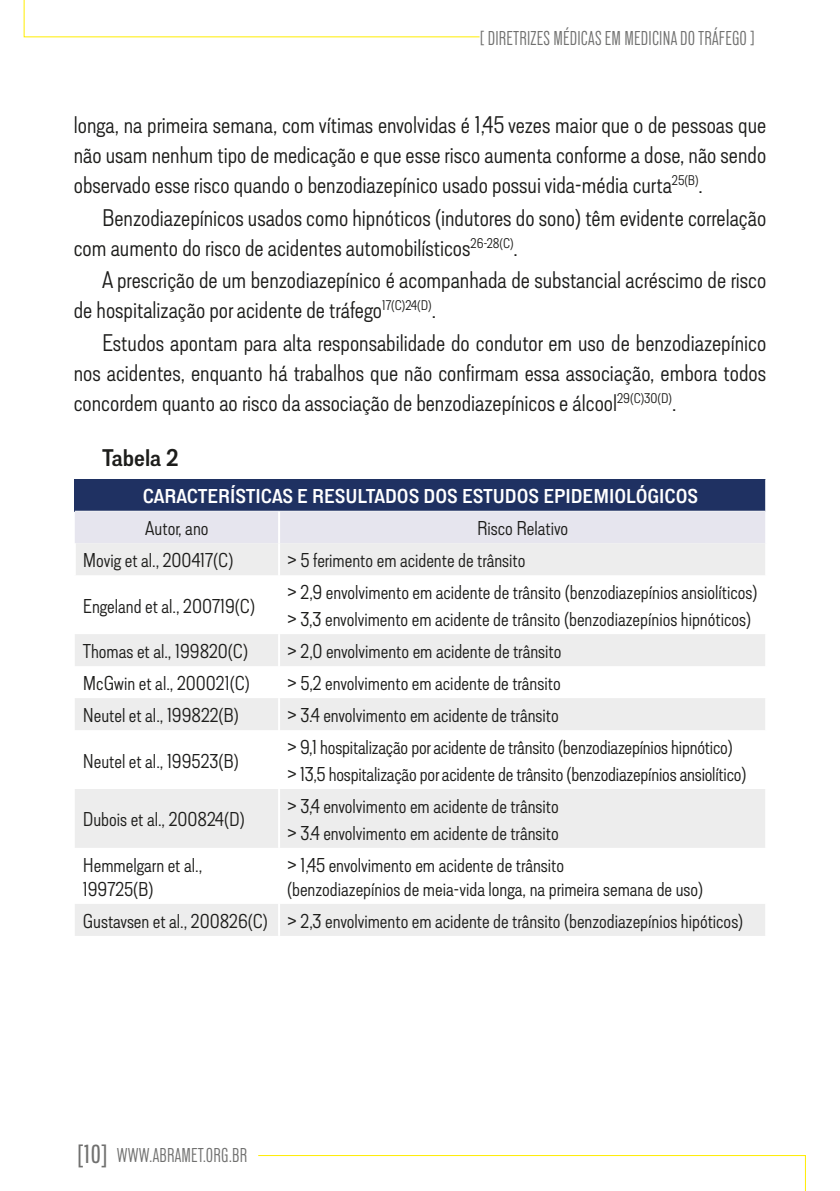
<style>
.page{position:relative;width:840px;height:1191px;background:#fff}
.page>*{position:absolute;margin:0;border:0;box-sizing:border-box;transform-origin:0 0}
.t1{font:500 condensed 26px "Lorimer No 2";color:#70706f}
.t2{font:300 24px/30px "Lorimer No 2";color:#1d1d1b;text-align:justify}
.t3{font:600 24px "Lorimer No 2";color:#1d1d1b}
.t4{font:300 20px/26.8px "Lorimer No 2";color:#1d1d1b}
.t5{font:300 condensed 20px "Lorimer No 2";letter-spacing:.01em;color:#70706f}
.t6{font:600 20px "Lorimer No 2";color:#fff}
</style>
<div class="page">
<svg style="left:23px;top:0;width:457px;height:38px"></svg>
<svg style="left:258px;top:1155px;width:548px;height:36px"></svg>
<div style="left:75px;top:479px;width:690px;height:32px;background:#1f3162"></div>
<div style="left:75px;top:512px;width:689px;height:31px;background:#e6e5ee"></div>
<svg style="left:75px;top:543px;width:689px;height:393px"></svg>
<hr style="left:764px;top:479px;width:2px;height:32px;background:#fff">
<hr style="left:278px;top:511px;width:2px;height:32px;background:#fff">
<hr style="left:278px;top:575px;width:2px;height:59px;background:#fff">
<hr style="left:278px;top:634px;width:2px;height:32px;background:#fff">
<hr style="left:278px;top:666px;width:2px;height:32px;background:#fff">
<hr style="left:278px;top:698px;width:2px;height:32px;background:#fff">
<hr style="left:278px;top:730px;width:2px;height:59px;background:#fff">
<hr style="left:278px;top:789px;width:2px;height:59px;background:#fff">
<hr style="left:278px;top:848px;width:2px;height:56px;background:#fff">
<hr style="left:278px;top:904px;width:2px;height:32px;background:#fff">
<hr style="left:74px;top:543px;width:2px;height:32px;background:#fff">
<hr style="left:278px;top:543px;width:2px;height:32px;background:#fff">
<p class="t5" style="left:479px;top:27px;width:277px">[ DIRETRIZES MÉDICAS EM MEDICINA DO TRÁFEGO ]</p>
<p class="t2" style="left:74px;top:109px;width:693px">longa, na primeira semana, com vítimas envolvidas é 1,45 vezes maior que o de pessoas que não usam nenhum tipo de medicação e que esse risco aumenta conforme a dose, não sendo observado esse risco quando o benzodiazepínico usado possui vida-média curta<sup>25(B)</sup>.</p>
<p class="t2" style="left:74px;top:202px;width:693px;text-indent:28px">Benzodiazepínicos usados como hipnóticos (indutores do sono) têm evidente correlação com aumento do risco de acidentes automobilísticos<sup>26-28(C)</sup>.</p>
<p class="t2" style="left:74px;top:264px;width:693px;text-indent:28px">A prescrição de um benzodiazepínico é acompanhada de substancial acréscimo de risco de hospitalização por acidente de tráfego<sup>17(C)24(D)</sup>.</p>
<p class="t2" style="left:74px;top:327px;width:693px;text-indent:28px">Estudos apontam para alta responsabilidade do condutor em uso de benzodiazepínico nos acidentes, enquanto há trabalhos que não confirmam essa associação, embora todos concordem quanto ao risco da associação de benzodiazepínicos e álcool<sup>29(C)30(D)</sup>.</p>
<p class="t3" style="left:102px;top:444px;width:78px">Tabela 2</p>
<p class="t6" style="left:143px;top:485px;width:556px">CARACTERÍSTICAS E RESULTADOS DOS ESTUDOS EPIDEMIOLÓGICOS</p>
<p class="t4" style="left:145px;top:514px;width:65px">Autor, ano</p>
<p class="t4" style="left:477px;top:514px;width:92px">Risco Relativo</p>
<p class="t4" style="left:83px;top:546px;width:152px">Movig et al., 200417(C)</p>
<p class="t4" style="left:287px;top:546px;width:240px">&gt; 5 ferimento em acidente de trânsito</p>
<p class="t4" style="left:83px;top:592px;width:174px">Engeland et al., 200719(C)</p>
<p class="t4" style="left:287px;top:578px;width:471px">&gt; 2,9 envolvimento em acidente de trânsito (benzodiazepínios ansiolíticos) &gt; 3,3 envolvimento em acidente de trânsito (benzodiazepínios hipnóticos)</p>
<p class="t4" style="left:83px;top:637px;width:167px">Thomas et al., 199820(C)</p>
<p class="t4" style="left:287px;top:637px;width:276px">&gt; 2,0 envolvimento em acidente de trânsito</p>
<p class="t4" style="left:83px;top:669px;width:168px">McGwin et al., 200021(C)</p>
<p class="t4" style="left:287px;top:669px;width:275px">&gt; 5,2 envolvimento em acidente de trânsito</p>
<p class="t4" style="left:83px;top:701px;width:157px">Neutel et al., 199822(B)</p>
<p class="t4" style="left:287px;top:701px;width:273px">&gt; 3.4 envolvimento em acidente de trânsito</p>
<p class="t4" style="left:83px;top:747px;width:157px">Neutel et al., 199523(B)</p>
<p class="t4" style="left:287px;top:733px;width:460px">&gt; 9,1 hospitalização por acidente de trânsito (benzodiazepínios hipnótico) &gt; 13,5 hospitalização por acidente de trânsito (benzodiazepínios ansiolítico)</p>
<p class="t4" style="left:83px;top:805px;width:163px">Dubois et al., 200824(D)</p>
<p class="t4" style="left:287px;top:792px;width:273px">&gt; 3,4 envolvimento em acidente de trânsito &gt; 3.4 envolvimento em acidente de trânsito</p>
<p class="t4" style="left:83px;top:852px;width:121px;line-height:24px">Hemmelgarn et al.,<br>199725(B)</p>
<p class="t4" style="left:287px;top:852px;width:417px;line-height:24px">&gt; 1,45 envolvimento em acidente de trânsito<br>(benzodiazepínios de meia-vida longa, na primeira semana de uso)</p>
<p class="t4" style="left:83px;top:907px;width:661px">Gustavsen et al., 200826(C) &gt; 2,3 envolvimento em acidente de trânsito (benzodiazepínios hipóticos)</p>
<h1 class="t1" style="left:77px;top:1139px;width:33px">[10]</h1>
<p class="t5" style="left:117px;top:1144px;width:132px">WWW.ABRAMET.ORG.BR</p>
</div>
